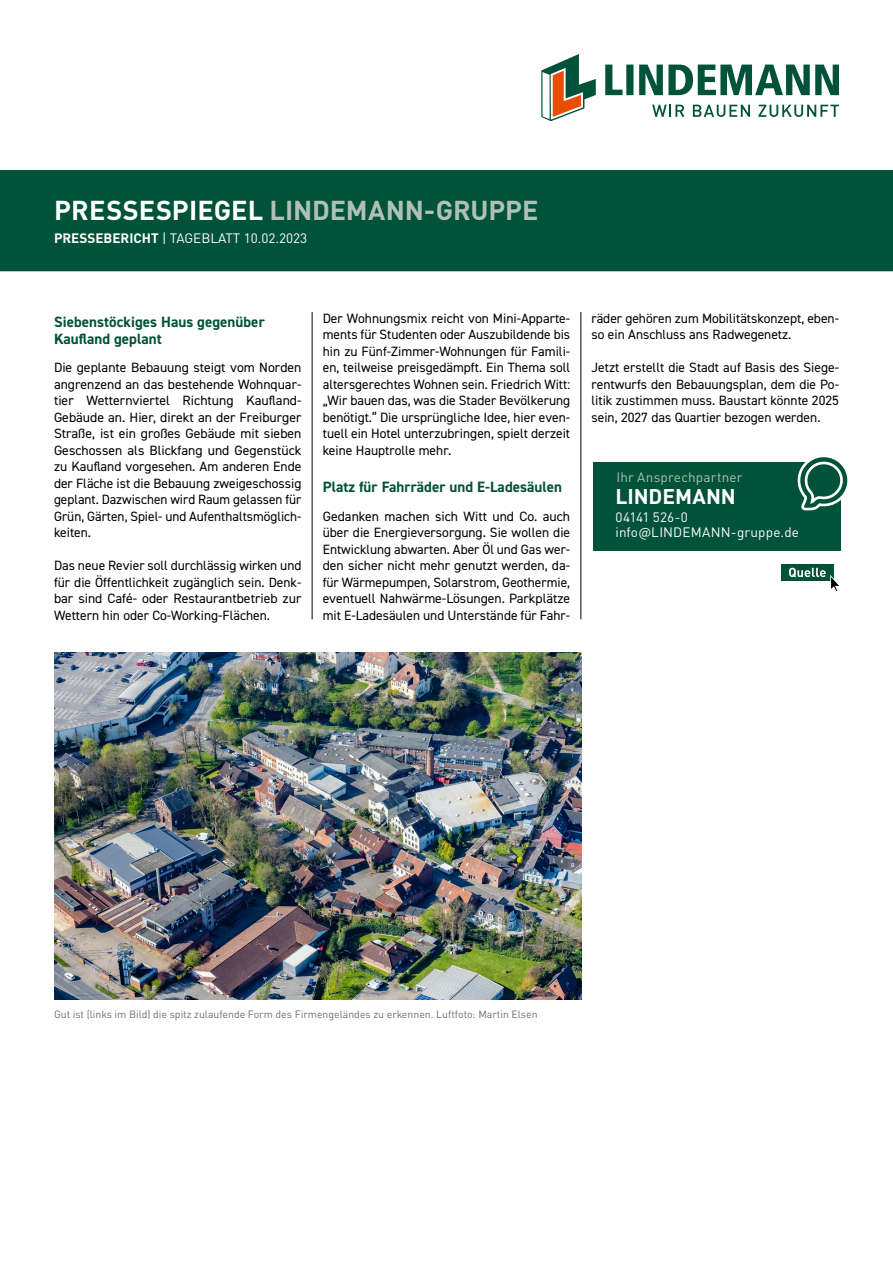
<style>
.page{position:relative;width:893px;height:1263px;background:#fff}
.page>*{position:absolute;margin:0;border:0;box-sizing:border-box;transform-origin:0 0}
.t1{font:700 27px "DINOT";color:#afc1b7}
.t2{font:700 21px "DINOT";letter-spacing:-.005em;color:#fff}
.t3{font:700 15px/16.5px "DIN2014";letter-spacing:.005em;color:#005239}
.t4{font:13.5px/16.5px "DIN2014";color:#000;text-align:justify}
.t5{font:13.5px/14.7px "DINOT";letter-spacing:.005em;color:#fff}
.t6{font:13.5px "DINOT";letter-spacing:.01em;color:#afc1b7}
.t7{font:10.5px "DINOT";color:#6e6e6e}
.s1{color:#fff}
.s2{font-weight:700}
</style>
<div class="page">
<div style="left:0;top:171px;width:893px;height:101px;background:#005239"></div>
<svg style="left:605px;top:65px;width:234px;height:30px"></svg>
<svg style="left:652px;top:105px;width:32px;height:12px"></svg>
<svg style="left:693px;top:105px;width:57px;height:12px"></svg>
<svg style="left:758px;top:105px;width:81px;height:12px"></svg>
<svg style="left:541px;top:54px;width:55px;height:67px"></svg>
<svg style="left:0;top:271px;width:893px;height:1px"></svg>
<div style="left:594px;top:462px;width:247px;height:89px;background:#005239"></div>
<svg style="left:797px;top:457px;width:51px;height:54px"></svg>
<div style="left:781px;top:564px;width:53px;height:17px;background:#005239"></div>
<svg style="left:789px;top:568px;width:50px;height:24px"></svg>
<hr style="left:312px;top:312px;width:1px;height:307px;background:#000">
<hr style="left:581px;top:312px;width:1px;height:307px;background:#000">
<img style="left:54px;top:653px;width:528px;height:346px">
<h1 class="t1" style="left:54px;top:193px;width:486px"><span class="s1">PRESSESPIEGEL</span> LINDEMANN-GRUPPE</h1>
<p class="t5" style="left:54px;top:230px;width:255px"><span class="s2">PRESSEBERICHT</span> | TAGEBLATT 10.02.2023</p>
<p class="t3" style="left:54px;top:313px;width:212px">Siebenstöckiges Haus gegenüber<br>Kaufland geplant</p>
<p class="t4" style="left:54px;top:359px;width:249px">Die geplante Bebauung steigt vom Norden angrenzend an das bestehende Wohnquar&shy;tier Wetternviertel Richtung Kaufland-Gebäude an. Hier, direkt an der Freiburger Straße, ist ein großes Gebäude mit sieben Geschossen als Blickfang und Gegenstück zu Kaufland vorgesehen. Am anderen Ende der Fläche ist die Bebauung zweigeschossig geplant. Dazwischen wird Raum gelassen für Grün, Gärten, Spiel- und Aufenthaltsmöglich&shy;keiten.</p>
<p class="t4" style="left:54px;top:557px;width:249px">Das neue Revier soll durchlässig wirken und für die Öffentlichkeit zugänglich sein. Denk&shy;bar sind Café- oder Restaurantbetrieb zur Wettern hin oder Co-Working-Flächen.</p>
<p class="t4" style="left:323px;top:309px;width:249px">Der Wohnungsmix reicht von Mini-Apparte&shy;ments für Studenten oder Auszubildende bis hin zu Fünf-Zimmer-Wohnungen für Famili&shy;en, teilweise preisgedämpft. Ein Thema soll altersgerechtes Wohnen sein. Friedrich Witt: „Wir bauen das, was die Stader Bevölkerung benötigt.“ Die ursprüngliche Idee, hier even&shy;tuell ein Hotel unterzubringen, spielt derzeit keine Hauptrolle mehr.</p>
<p class="t3" style="left:323px;top:478px;width:241px">Platz für Fahrräder und E-Ladesäulen</p>
<p class="t4" style="left:323px;top:507px;width:249px">Gedanken machen sich Witt und Co. auch über die Energieversorgung. Sie wollen die Entwicklung abwarten. Aber Öl und Gas wer&shy;den sicher nicht mehr genutzt werden, da&shy;für Wärmepumpen, Solarstrom, Geothermie, eventuell Nahwärme-Lösungen. Parkplätze mit E-Ladesäulen und Unterstände für Fahr-</p>
<p class="t4" style="left:591px;top:309px;width:249px">räder gehören zum Mobilitätskonzept, eben&shy;so ein Anschluss ans Radwegenetz.</p>
<p class="t4" style="left:591px;top:359px;width:249px">Jetzt erstellt die Stadt auf Basis des Siege&shy;rentwurfs den Bebauungsplan, dem die Po&shy;litik zustimmen muss. Baustart könnte 2025 sein, 2027 das Quartier bezogen werden.</p>
<p class="t6" style="left:617px;top:468px;width:127px">Ihr Ansprechpartner</p>
<h2 class="t2" style="left:615px;top:483px;width:122px">LINDEMANN</h2>
<p class="t5" style="left:615px;top:509px;width:185px">04141 526-0 info@LINDEMANN-gruppe.de</p>
<p class="t7" style="left:54px;top:1007px;width:485px">Gut ist (links im Bild) die spitz zulaufende Form des Firmengeländes zu erkennen. Luftfoto: Martin Elsen</p>
</div>
